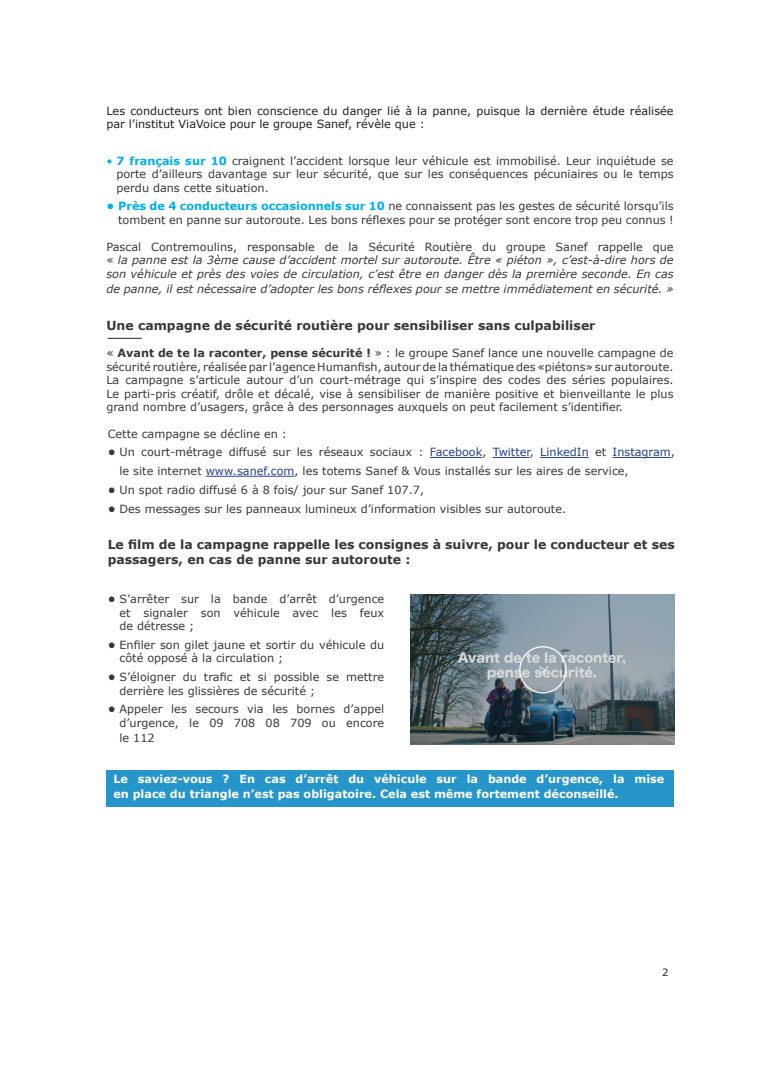
<style>
.page{position:relative;width:780px;height:1088px;background:#fff}
.page>*{position:absolute;margin:0;border:0;box-sizing:border-box;transform-origin:0 0}
.t1{font:15px "Minion Pro";color:#fff}
.t2{font:700 12.5px/15px "Verdana";color:#373839}
.t3{font:11.25px/13.5px "Verdana";color:#373839;text-align:justify}
.t4{font:italic 11.25px/13.5px "Verdana";color:#373839;text-align:justify}
.t5{font:700 11.25px/15px "Verdana";color:#fff}
.t6{font:11.25px/13.5px "Verdana";color:#231f20}
.t7{font:10px "Verdana";color:#231f20}
.s1{color:#00aeef}
.s2{font-weight:700;color:#00aeef}
.s3{font-style:normal}
.s4{font-weight:700}
.s5{color:#253f8e}
</style>
<div class="page">
<div style="left:106px;top:771px;width:567px;height:36px;background:#2695ca"></div>
<hr style="left:430px;top:457px;width:52px;height:1px;background:#253f8e">
<hr style="left:493px;top:457px;width:36px;height:1px;background:#253f8e">
<hr style="left:540px;top:457px;width:48px;height:1px;background:#253f8e">
<hr style="left:612px;top:457px;width:58px;height:1px;background:#253f8e">
<hr style="left:206px;top:476px;width:88px;height:1px;background:#253f8e">
<svg style="left:411px;top:594px;width:264px;height:151px"></svg>
<div style="left:519px;top:646px;width:47px;height:47px;border:1px solid #fff;border-radius:50%"></div>
<hr style="left:108px;top:338px;width:34px;height:1px;background:#231f20">
<p class="t6" style="left:106px;top:104px;width:568px">Les conducteurs ont bien conscience du danger lié à la panne, puisque la dernière étude réalisée par l’institut ViaVoice pour le groupe Sanef, révèle que :</p>
<p class="t3" style="left:116px;top:154px;width:558px;text-indent:-10px"><span class="s1">•</span> <span class="s2">7 français sur 10</span> craignent l’accident lorsque leur véhicule est immobilisé. Leur inquiétude se porte d’ailleurs davantage sur leur sécurité, que sur les conséquences pécuniaires ou le temps perdu dans cette situation.</p>
<p class="t3" style="left:106px;top:199px;width:568px;text-align:right"><span class="s2">• Près de 4 conducteurs occasionnels sur 10</span> ne connaissent pas les gestes de sécurité lorsqu’ils tombent en panne sur autoroute. Les bons réflexes pour se protéger sont encore trop peu connus !</p>
<p class="t4" style="left:106px;top:240px;width:568px"><span class="s3">Pascal Contremoulins, responsable de la Sécurité Routière du groupe Sanef rappelle que «</span> la panne est la 3ème cause d’accident mortel sur autoroute. Être « piéton », c’est-à-dire hors de son véhicule et près des voies de circulation, c’est être en danger dès la première seconde. En cas</p>
<p class="t4" style="left:106px;top:282px;width:568px">de panne, il est nécessaire d’adopter les bons réflexes pour se mettre immédiatement en sécurité. »</p>
<p class="t2" style="left:106px;top:318px;width:490px">Une campagne de sécurité routière pour sensibiliser sans culpabiliser</p>
<p class="t3" style="left:106px;top:346px;width:568px">« <span class="s4">Avant de te la raconter, pense sécurité !</span> » : le groupe Sanef lance une nouvelle campagne de sécurité routière, réalisée par l’agence Humanfish, autour de la thématique des «piétons» sur autoroute.<br>La campagne s’articule autour d’un court-métrage qui s’inspire des codes des séries populaires.<br>Le parti-pris créatif, drôle et décalé, vise à sensibiliser de manière positive et bienveillante le plus grand nombre d’usagers, grâce à des personnages auxquels on peut facilement s’identifier.</p>
<p class="t3" style="left:108px;top:427px;width:181px">Cette campagne se décline en :</p>
<p class="t3" style="left:119px;top:443px;width:557px;line-height:18.8px;text-indent:-12px"><span class="s4">•</span> Un court-métrage diffusé sur les réseaux sociaux : <span class="s5">Facebook</span>, <span class="s5">Twitter</span>, <span class="s5">LinkedIn</span> et <span class="s5">Instagram</span>, le site internet <span class="s5">www.sanef.com</span>, les totems Sanef &amp; Vous installés sur les aires de service,</p>
<p class="t3" style="left:108px;top:483px;width:318px"><span class="s4">•</span> Un spot radio diffusé 6 à 8 fois/ jour sur Sanef 107.7,</p>
<p class="t3" style="left:108px;top:502px;width:460px"><span class="s4">•</span> Des messages sur les panneaux lumineux d’information visibles sur autoroute.</p>
<p class="t2" style="left:108px;top:537px;width:568px">Le film de la campagne rappelle les consignes à suivre, pour le conducteur et ses passagers, en cas de panne sur autoroute :</p>
<p class="t3" style="left:119px;top:592px;width:266px;text-indent:-12px"><span class="s4">•</span> S’arrêter sur la bande d’arrêt d’urgence et signaler son véhicule avec les feux de détresse ;</p>
<p class="t3" style="left:119px;top:638px;width:266px;text-indent:-12px"><span class="s4">•</span> Enfiler son gilet jaune et sortir du véhicule du côté opposé à la circulation ;</p>
<p class="t3" style="left:119px;top:670px;width:266px;text-indent:-12px"><span class="s4">•</span> S’éloigner du trafic et si possible se mettre derrière les glissières de sécurité ;</p>
<p class="t3" style="left:108px;top:702px;width:278px;text-align:right"><span class="s4">•</span> Appeler les secours via les bornes d’appel d’urgence, le 09 708 08 709 ou encore</p>
<p class="t3" style="left:119px;top:731px;width:37px">le 112</p>
<h1 class="t1" style="left:538px;top:660px;width:10px">&gt;</h1>
<p class="t5" style="left:113px;top:771px;width:552px">Le saviez-vous ? En cas d’arrêt du véhicule sur la bande d’urgence, la mise en place du triangle n’est pas obligatoire. Cela est même fortement déconseillé.</p>
<p class="t7" style="left:662px;top:966px;width:8px">2</p>
</div>
